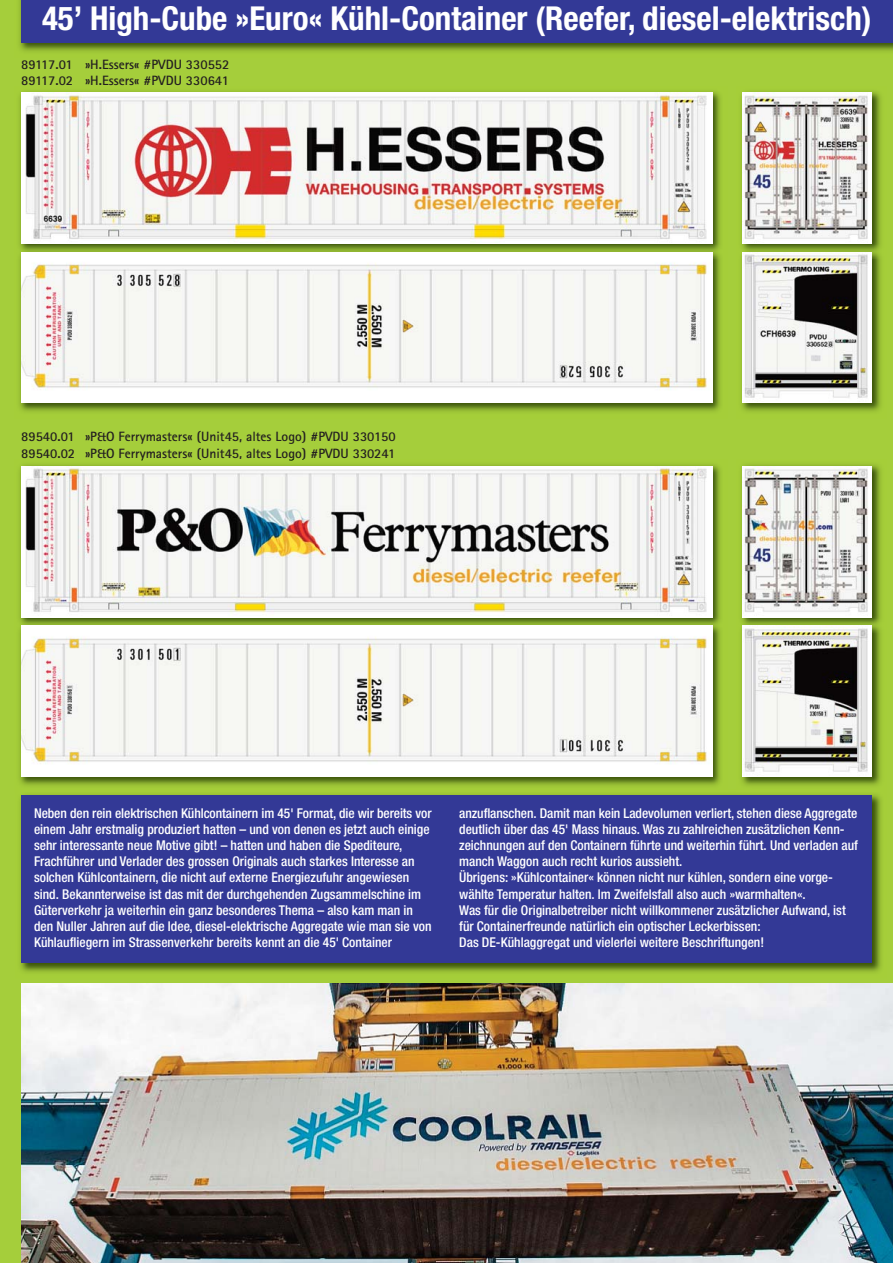
<style>
.page{position:relative;width:893px;height:1263px;background:#a5ce3b}
.page>*{position:absolute;margin:0;border:0;box-sizing:border-box;transform-origin:0 0}
.t1{font:700 condensed 33px "Helvetica Neue";color:#fff}
.t2{font:500 condensed 13.5px/16.2px "Helvetica Neue";color:#fff}
.t3{font:700 13.5px/16.2px "Rotis Sans Serif";color:#231f20}
</style>
<div class="page">
<div style="left:21px;top:0;width:872px;height:43px;background:#333996"></div>
<img style="left:19px;top:91px;width:702px;height:321px">
<img style="left:21px;top:93px;width:691px;height:150px">
<img style="left:741px;top:91px;width:140px;height:321px">
<img style="left:742px;top:93px;width:130px;height:150px">
<img style="left:21px;top:252px;width:691px;height:151px">
<img style="left:742px;top:252px;width:130px;height:151px">
<img style="left:19px;top:460px;width:702px;height:326px">
<img style="left:21px;top:466px;width:691px;height:151px">
<img style="left:741px;top:464px;width:140px;height:322px">
<img style="left:742px;top:466px;width:130px;height:151px">
<img style="left:21px;top:626px;width:691px;height:151px">
<img style="left:742px;top:626px;width:130px;height:151px">
<img style="left:21px;top:983px;width:872px;height:280px">
<img style="left:20px;top:794px;width:861px;height:178px">
<div style="left:21px;top:795px;width:851px;height:168px;background:#333996"></div>
<h1 class="t1" style="left:42px;top:6px;width:831px">45’ High-Cube »Euro« Kühl-Container (Reefer, diesel-elektrisch)</h1>
<p class="t3" style="left:21px;top:58px;width:210px">89117.01 »H.Essers« #PVDU 330552<br>89117.02 »H.Essers« #PVDU 330641</p>
<p class="t3" style="left:21px;top:430px;width:376px">89540.01 »P&amp;O Ferrymasters« (Unit45, altes Logo) #PVDU 330150<br>89540.02 »P&amp;O Ferrymasters« (Unit45, altes Logo) #PVDU 330241</p>
<p class="t2" style="left:34px;top:806px;width:399px">Neben den rein elektrischen Kühlcontainern im 45' Format, die wir bereits vor einem Jahr erstmalig produziert hatten – und von denen es jetzt auch einige sehr interessante neue Motive gibt! – hatten und haben die Spediteure, Frachführer und Verlader des grossen Originals auch starkes Interesse an solchen Kühlcontainern, die nicht auf externe Energiezufuhr angewiesen sind. Bekannterweise ist das mit der durchgehenden Zugsammelschine im Güterverkehr ja weiterhin ein ganz besonderes Thema – also kam man in den Nuller Jahren auf die Idee, diesel-elektrische Aggregate wie man sie von Kühlaufliegern im Strassenverkehr bereits kennt an die 45' Container</p>
<p class="t2" style="left:459px;top:806px;width:400px">anzuflanschen. Damit man kein Ladevolumen verliert, stehen diese Aggregate deutlich über das 45' Mass hinaus. Was zu zahlreichen zusätzlichen Kenn&shy;zeichnungen auf den Containern führte und weiterhin führt. Und verladen auf manch Waggon auch recht kurios aussieht.<br>Übrigens: »Kühlcontainer« können nicht nur kühlen, sondern eine vorge&shy;wählte Temperatur halten. Im Zweifelsfall also auch »warmhalten«.<br>Was für die Originalbetreiber nicht willkommener zusätzlicher Aufwand, ist für Containerfreunde natürlich ein optischer Leckerbissen:<br>Das DE-Kühlaggregat und vielerlei weitere Beschriftungen!</p>
</div>
